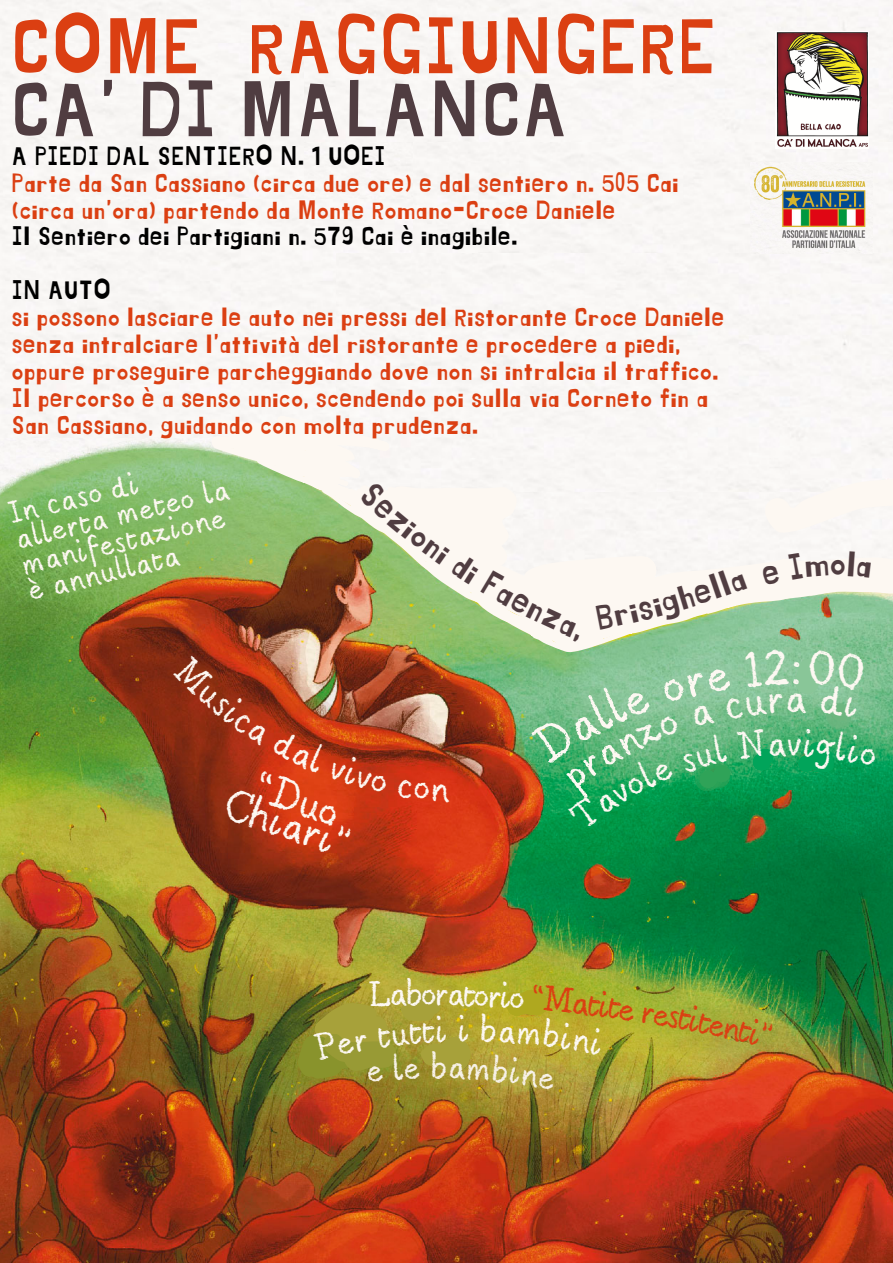
<style>
.page{position:relative;width:893px;height:1263px;background:#fff}
.page>*{position:absolute;margin:0;border:0;box-sizing:border-box;transform-origin:0 0}
.t1{font:76.95px/63px "Jingleberry";letter-spacing:.045em;color:#db3f12}
.t2{font:44.17px "Berton";color:#fdf8f2}
.t3{font:38.25px "Berton";color:#fdf8f2}
.t4{font:37.42px "Berton";color:#fdf8f2}
.t5{font:30.83px "Berton";color:#fdf8f2}
.t6{font:30.6px "Berton";color:#f7f1e7}
.t7{font:27.22px/26.4px "Berton";color:#fdf8f2}
.t8{font:26.03px/26.8px "Jingleberry";letter-spacing:.045em;color:#db3f12}
.t9{font:26.03px/53.7px "Jingleberry";letter-spacing:.045em;color:#000}
.s1{color:#503d41}
</style>
<div class="page">
<img style="left:0;top:142px;width:893px;height:1121px">
<div style="left:270px;top:0;width:623px;height:142px;background:#f9f7f5"></div>
<div style="left:0;top:44px;width:303px;height:156px;background:#f8f6f4"></div>
<div style="left:0;top:200px;width:414px;height:238px;background:#f8f6f4"></div>
<div style="left:414px;top:142px;width:479px;height:112px;background:#f8f6f4"></div>
<div style="left:336px;top:254px;width:557px;height:162px;background:#f9f6f5"></div>
<img style="left:751px;top:163px;width:121px;height:90px">
<img style="left:776px;top:31px;width:92px;height:118px">
<img style="left:173px;top:416px;width:720px;height:415px">
<svg style="left:641px;top:1005px;width:132px;height:41px;background:#a8ad38"></svg>
<svg style="left:298px;top:980px;width:337px;height:110px;background:#a69d2f"></svg>
<p class="t1" style="left:12px;top:19px;width:705px">COME RAGGIUNGERE<br><span class="s1">CA’ DI MALANCA</span></p>
<p class="t9" style="left:12px;top:130px;width:375px">A PIEDI DAL SENTIERO N. 1 UOEI</p>
<p class="t8" style="left:12px;top:170px;width:667px">Parte da San Cassiano (circa due ore) e dal sentiero n. 505 Cai (circa un’ora) partendo da Monte Romano-Croce Daniele</p>
<p class="t9" style="left:12px;top:211px;width:506px">Il Sentiero dei Partigiani n. 579 Cai è inagibile.<br>IN AUTO</p>
<p class="t8" style="left:12px;top:305px;width:713px">si possono lasciare le auto nei pressi del Ristorante Croce Daniele senza intralciare l’attività del ristorante e procedere a piedi, oppure proseguire parcheggiando dove non si intralcia il traffico.<br>Il percorso è a senso unico, scendendo poi sulla via Corneto fin a San Cassiano, guidando con molta prudenza.</p>
<p class="t7" style="left:8px;top:503px;width:220px;rotate:-13deg">In caso di allerta meteo la manifestazione è annullata</p>
<h3 class="t3" style="left:262px;top:766px;width:89px;rotate:19deg">“Duo</h3>
<h3 class="t3" style="left:233px;top:784px;width:133px;rotate:19deg">Chiari”</h3>
<p class="t5" style="left:406px;top:978px;width:32px">bo</p>
<p class="t6" style="left:430px;top:1051px;width:19px">b</p>
<h2 class="t2" style="left:791px;top:644px;width:18px">:</h2>
<h3 class="t4" style="left:785px;top:679px;width:23px">a</h3>
</div>
